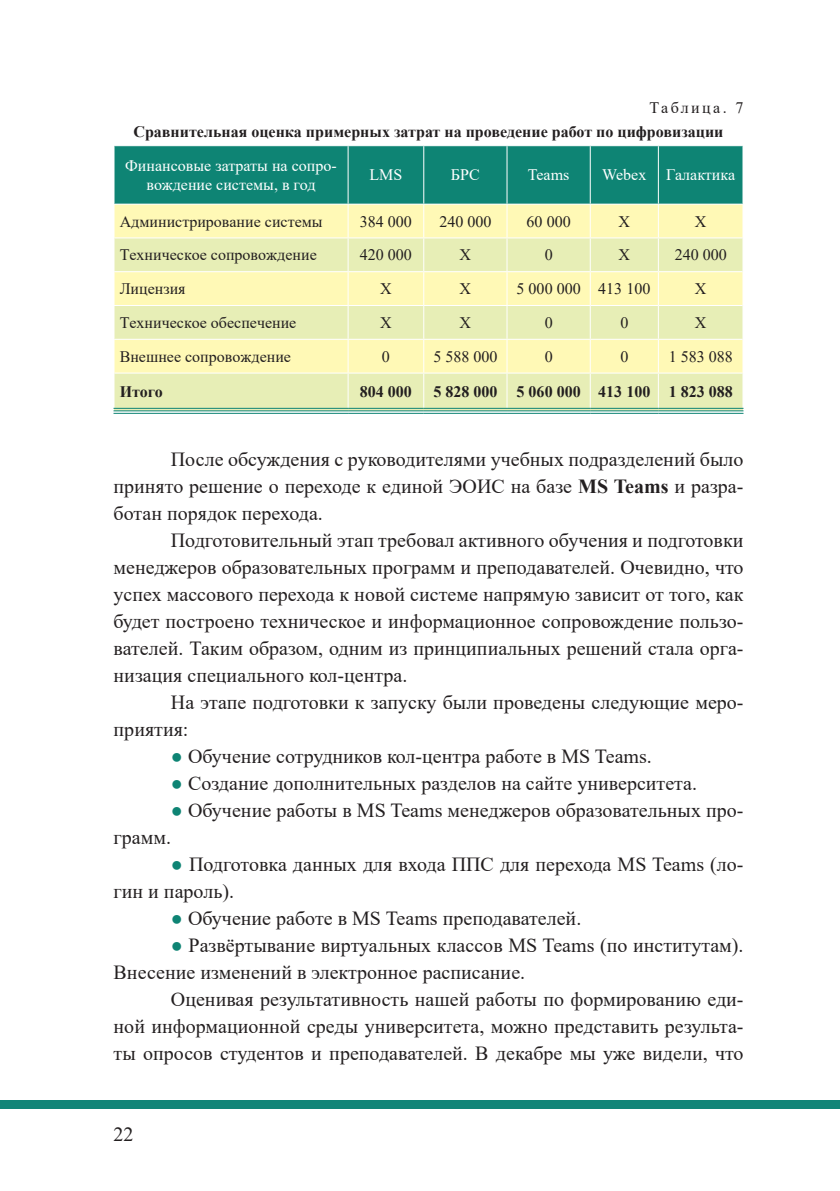
<style>
.page{position:relative;width:840px;height:1191px;background:#fff}
.page>*{position:absolute;margin:0;border:0;box-sizing:border-box;transform-origin:0 0}
.t1{font:20px/27px "Times New Roman";color:#231f20}
.t2{font:16px "Times New Roman";color:#231f20}
.t3{font:700 16px "Times New Roman";color:#231f20}
.t4{font:16px/19.2px "Times New Roman";color:#fff;text-align:center}
.t5{font:16px "Times New Roman";letter-spacing:.15em;color:#231f20}
.s1{font-weight:700}
.s2{color:#0e8474}
</style>
<div class="page">
<div style="left:0;top:1100px;width:839px;height:8px;background:#128578"></div>
<div style="left:114px;top:146px;width:628px;height:58px;background:#0e8474"></div>
<div style="left:114px;top:205px;width:628px;height:167px;background:#fff9b6"></div>
<svg style="left:114px;top:238px;width:628px;height:101px;background:#eff1b7"></svg>
<div style="left:114px;top:373px;width:628px;height:37px;background:#e7eeb6"></div>
<hr style="left:347px;top:146px;width:1px;height:58px;background:#fff">
<hr style="left:423px;top:146px;width:1px;height:58px;background:#fff">
<hr style="left:506px;top:146px;width:1px;height:58px;background:#fff">
<hr style="left:589px;top:146px;width:1px;height:58px;background:#fff">
<hr style="left:657px;top:146px;width:1px;height:58px;background:#fff">
<hr style="left:347px;top:373px;width:1px;height:35px;background:#fff">
<hr style="left:423px;top:373px;width:1px;height:35px;background:#fff">
<hr style="left:506px;top:373px;width:1px;height:35px;background:#fff">
<hr style="left:589px;top:373px;width:1px;height:35px;background:#fff">
<hr style="left:657px;top:373px;width:1px;height:35px;background:#fff">
<hr style="left:113px;top:408px;width:235px;height:1px;background:#0e8474">
<hr style="left:113px;top:410px;width:235px;height:1px;background:#0e8474">
<hr style="left:113px;top:413px;width:235px;height:1px;background:#0e8474">
<hr style="left:348px;top:408px;width:75px;height:1px;background:#0e8474">
<hr style="left:348px;top:410px;width:75px;height:1px;background:#0e8474">
<hr style="left:348px;top:413px;width:75px;height:1px;background:#0e8474">
<hr style="left:423px;top:408px;width:83px;height:1px;background:#0e8474">
<hr style="left:423px;top:410px;width:83px;height:1px;background:#0e8474">
<hr style="left:423px;top:413px;width:83px;height:1px;background:#0e8474">
<hr style="left:506px;top:408px;width:84px;height:1px;background:#0e8474">
<hr style="left:506px;top:410px;width:84px;height:1px;background:#0e8474">
<hr style="left:506px;top:413px;width:84px;height:1px;background:#0e8474">
<hr style="left:590px;top:408px;width:68px;height:1px;background:#0e8474">
<hr style="left:590px;top:410px;width:68px;height:1px;background:#0e8474">
<hr style="left:590px;top:413px;width:68px;height:1px;background:#0e8474">
<hr style="left:658px;top:408px;width:85px;height:1px;background:#0e8474">
<hr style="left:658px;top:410px;width:85px;height:1px;background:#0e8474">
<hr style="left:658px;top:413px;width:85px;height:1px;background:#0e8474">
<hr style="left:347px;top:340px;width:1px;height:32px;background:#fff">
<hr style="left:423px;top:340px;width:1px;height:32px;background:#fff">
<hr style="left:506px;top:340px;width:1px;height:32px;background:#fff">
<hr style="left:589px;top:340px;width:1px;height:32px;background:#fff">
<hr style="left:657px;top:340px;width:1px;height:32px;background:#fff">
<hr style="left:347px;top:272px;width:1px;height:33px;background:#fff">
<hr style="left:423px;top:272px;width:1px;height:33px;background:#fff">
<hr style="left:506px;top:272px;width:1px;height:33px;background:#fff">
<hr style="left:589px;top:272px;width:1px;height:33px;background:#fff">
<hr style="left:657px;top:272px;width:1px;height:33px;background:#fff">
<hr style="left:347px;top:205px;width:1px;height:32px;background:#fff">
<hr style="left:423px;top:205px;width:1px;height:32px;background:#fff">
<hr style="left:506px;top:205px;width:1px;height:32px;background:#fff">
<hr style="left:589px;top:205px;width:1px;height:32px;background:#fff">
<hr style="left:657px;top:205px;width:1px;height:32px;background:#fff">
<hr style="left:113px;top:305px;width:235px;height:1px;background:#fff">
<hr style="left:348px;top:305px;width:75px;height:1px;background:#fff">
<hr style="left:423px;top:305px;width:83px;height:1px;background:#fff">
<hr style="left:506px;top:305px;width:84px;height:1px;background:#fff">
<hr style="left:590px;top:305px;width:68px;height:1px;background:#fff">
<hr style="left:658px;top:305px;width:84px;height:1px;background:#fff">
<hr style="left:347px;top:306px;width:1px;height:33px;background:#fff">
<hr style="left:423px;top:306px;width:1px;height:33px;background:#fff">
<hr style="left:506px;top:306px;width:1px;height:33px;background:#fff">
<hr style="left:589px;top:306px;width:1px;height:33px;background:#fff">
<hr style="left:657px;top:306px;width:1px;height:33px;background:#fff">
<hr style="left:113px;top:339px;width:235px;height:1px;background:#fff">
<hr style="left:348px;top:339px;width:75px;height:1px;background:#fff">
<hr style="left:423px;top:339px;width:83px;height:1px;background:#fff">
<hr style="left:506px;top:339px;width:84px;height:1px;background:#fff">
<hr style="left:590px;top:339px;width:68px;height:1px;background:#fff">
<hr style="left:658px;top:339px;width:84px;height:1px;background:#fff">
<hr style="left:113px;top:237px;width:235px;height:1px;background:#fff">
<hr style="left:348px;top:237px;width:75px;height:1px;background:#fff">
<hr style="left:423px;top:237px;width:83px;height:1px;background:#fff">
<hr style="left:506px;top:237px;width:84px;height:1px;background:#fff">
<hr style="left:590px;top:237px;width:68px;height:1px;background:#fff">
<hr style="left:658px;top:237px;width:84px;height:1px;background:#fff">
<hr style="left:347px;top:238px;width:1px;height:33px;background:#fff">
<hr style="left:423px;top:238px;width:1px;height:33px;background:#fff">
<hr style="left:506px;top:238px;width:1px;height:33px;background:#fff">
<hr style="left:589px;top:238px;width:1px;height:33px;background:#fff">
<hr style="left:657px;top:238px;width:1px;height:33px;background:#fff">
<hr style="left:113px;top:271px;width:235px;height:1px;background:#fff">
<hr style="left:348px;top:271px;width:75px;height:1px;background:#fff">
<hr style="left:423px;top:271px;width:83px;height:1px;background:#fff">
<hr style="left:506px;top:271px;width:84px;height:1px;background:#fff">
<hr style="left:590px;top:271px;width:68px;height:1px;background:#fff">
<hr style="left:658px;top:271px;width:84px;height:1px;background:#fff">
<p class="t5" style="left:649px;top:97px;width:96px">Таблица. 7</p>
<p class="t3" style="left:133px;top:120px;width:591px">Сравнительная оценка примерных затрат на проведение работ по цифровизации</p>
<p class="t4" style="left:125px;top:155px;width:213px">Финансовые затраты на сопро&shy;вождение системы, в год</p>
<p class="t4" style="left:369px;top:165px;width:34px">LMS</p>
<p class="t4" style="left:450px;top:165px;width:30px">БРС</p>
<p class="t4" style="left:527px;top:165px;width:43px">Teams</p>
<p class="t4" style="left:602px;top:165px;width:134px">Webex Галактика</p>
<p class="t2" style="left:120px;top:210px;width:204px">Администрирование системы</p>
<p class="t2" style="left:360px;top:210px;width:53px">384 000</p>
<p class="t2" style="left:439px;top:210px;width:53px">240 000</p>
<p class="t2" style="left:526px;top:210px;width:45px">60 000</p>
<p class="t2" style="left:618px;top:210px;width:13px">Х</p>
<p class="t2" style="left:694px;top:210px;width:13px">Х</p>
<p class="t2" style="left:120px;top:244px;width:198px">Техническое сопровождение</p>
<p class="t2" style="left:360px;top:244px;width:53px">420 000</p>
<p class="t2" style="left:459px;top:244px;width:13px">Х</p>
<p class="t2" style="left:544px;top:244px;width:9px">0</p>
<p class="t2" style="left:618px;top:244px;width:13px">Х</p>
<p class="t2" style="left:674px;top:244px;width:53px">240 000</p>
<p class="t2" style="left:120px;top:277px;width:67px">Лицензия</p>
<p class="t2" style="left:380px;top:277px;width:13px">Х</p>
<p class="t2" style="left:459px;top:277px;width:13px">Х</p>
<p class="t2" style="left:516px;top:277px;width:135px">5 000 000 413 100</p>
<p class="t2" style="left:694px;top:277px;width:13px">Х</p>
<p class="t2" style="left:120px;top:311px;width:178px">Техническое обеспечение</p>
<p class="t2" style="left:380px;top:311px;width:13px">Х</p>
<p class="t2" style="left:459px;top:311px;width:13px">Х</p>
<p class="t2" style="left:544px;top:311px;width:9px">0</p>
<p class="t2" style="left:620px;top:311px;width:9px">0</p>
<p class="t2" style="left:694px;top:311px;width:13px">Х</p>
<p class="t2" style="left:120px;top:345px;width:173px">Внешнее сопровождение</p>
<p class="t2" style="left:382px;top:345px;width:9px">0</p>
<p class="t2" style="left:433px;top:345px;width:65px">5 588 000</p>
<p class="t2" style="left:544px;top:345px;width:9px">0</p>
<p class="t2" style="left:620px;top:345px;width:9px">0</p>
<p class="t2" style="left:668px;top:345px;width:65px">1 583 088</p>
<p class="t3" style="left:120px;top:380px;width:44px">Итого</p>
<p class="t3" style="left:360px;top:380px;width:53px">804 000</p>
<p class="t3" style="left:433px;top:380px;width:301px">5 828 000 5 060 000 413 100 1 823 088</p>
<p class="t1" style="left:113px;top:445px;width:631px;text-align:justify;text-indent:57px">После обсуждения с руководителями учебных подразделений было принято решение о переходе к единой ЭОИС на базе <span class="s1">MS Teams</span> и разра&shy;ботан порядок перехода.</p>
<p class="t1" style="left:113px;top:526px;width:631px;text-align:justify;text-indent:57px">Подготовительный этап требовал активного обучения и подготовки менеджеров образовательных программ и преподавателей. Очевидно, что успех массового перехода к новой системе напрямую зависит от того, как будет построено техническое и информационное сопровождение пользо&shy;вателей. Таким образом, одним из принципиальных решений стала орга&shy;низация специального кол-центра.</p>
<p class="t1" style="left:113px;top:688px;width:631px;text-indent:57px">На этапе подготовки к запуску были проведены следующие меро&shy;приятия:</p>
<p class="t1" style="left:171px;top:742px;width:482px"><span class="s2">●</span> Обучение сотрудников кол-центра работе в MS Teams.</p>
<p class="t1" style="left:171px;top:769px;width:527px"><span class="s2">●</span> Создание дополнительных разделов на сайте университета.</p>
<p class="t1" style="left:113px;top:796px;width:631px;text-indent:57px"><span class="s2">●</span> Обучение работы в MS Teams менеджеров образовательных про&shy;грамм.</p>
<p class="t1" style="left:113px;top:850px;width:631px;text-indent:57px"><span class="s2">●</span> Подготовка данных для входа ППС для перехода MS Teams (ло&shy;гин и пароль).</p>
<p class="t1" style="left:171px;top:904px;width:411px"><span class="s2">●</span> Обучение работе в MS Teams преподавателей.</p>
<p class="t1" style="left:113px;top:931px;width:631px;text-indent:57px"><span class="s2">●</span> Развёртывание виртуальных классов MS Teams (по институтам).<br>Внесение изменений в электронное расписание.</p>
<p class="t1" style="left:113px;top:985px;width:631px;text-align:justify;text-indent:57px">Оценивая результативность нашей работы по формированию еди&shy;ной информационной среды университета, можно представить результа&shy;ты опросов студентов и преподавателей. В декабре мы уже видели, что</p>
<p class="t1" style="left:113px;top:1120px;width:21px">22</p>
</div>
